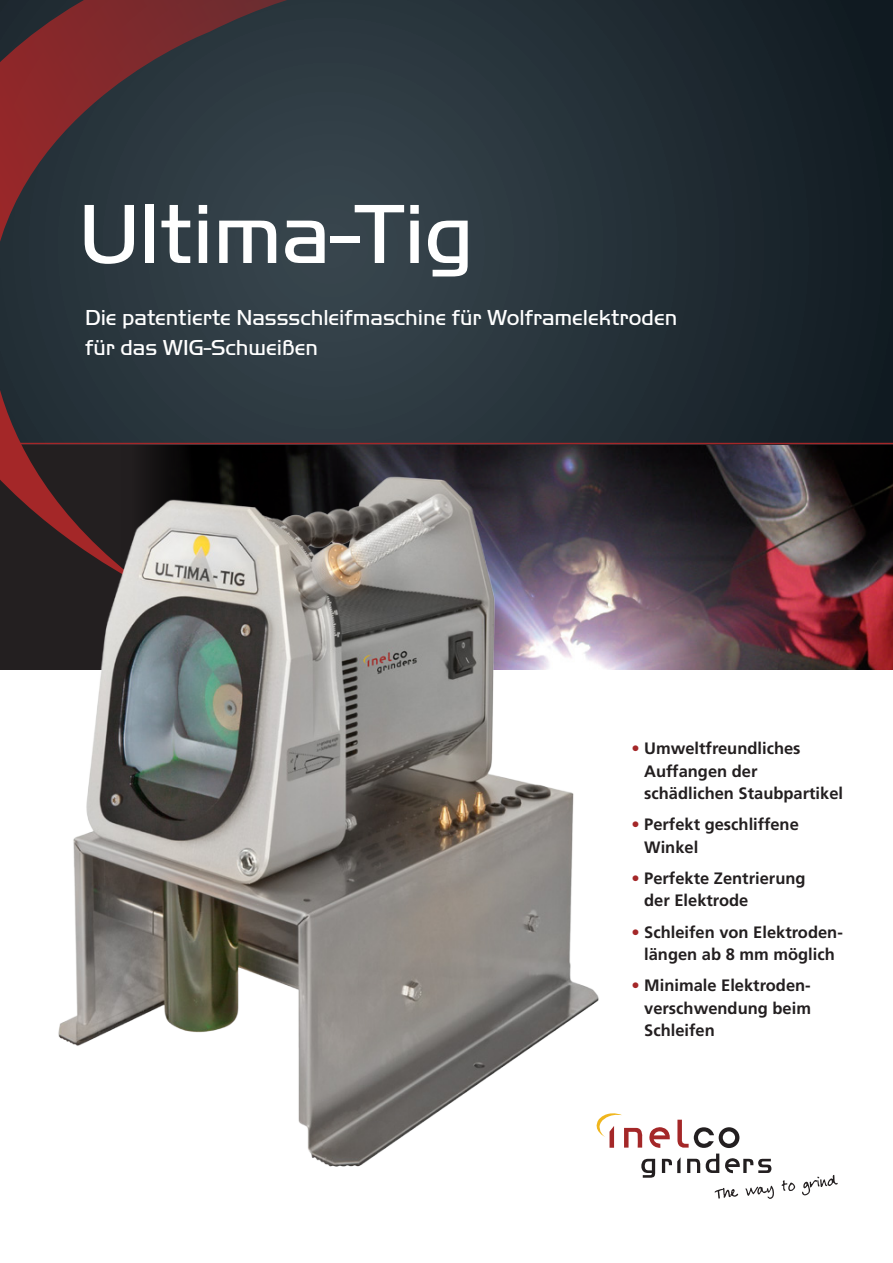
<style>
.page{position:relative;width:893px;height:1263px;background:#fff}
.page>*{position:absolute;margin:0;border:0;box-sizing:border-box;transform-origin:0 0}
.t1{font:300 87px "Handel Gothic";color:#fff}
.t2{font:300 22.5px/30px "Handel Gothic";color:#fff}
.t3{font:700 16.5px/22.5px "Frutiger";color:#231f20}
.s1{color:#a42728}
</style>
<div class="page">
<img style="left:609px;top:444px;width:284px;height:226px">
<div style="left:0;top:0;width:893px;height:444px;background:#19242b"></div>
<svg style="left:609px;top:1113px;width:162px;height:65px"></svg>
<svg style="left:714px;top:1188px;width:24px;height:11px"></svg>
<svg style="left:745px;top:1185px;width:29px;height:14px"></svg>
<svg style="left:781px;top:1180px;width:14px;height:11px"></svg>
<svg style="left:802px;top:1175px;width:36px;height:20px"></svg>
<hr style="left:0;top:443px;width:893px;height:1px;background:#a42728">
<svg style="left:0;top:0;width:631px;height:587px;fill:#2d3840"></svg>
<img style="left:0;top:444px;width:609px;height:723px">
<h1 class="t1" style="left:79px;top:182px;width:396px">Ultima-Tig</h1>
<h2 class="t2" style="left:85px;top:302px;width:594px">Die patentierte Nassschleifmaschine für Wolframelektroden für das WIG-Schweißen</h2>
<p class="t3" style="left:644px;top:737px;width:200px;text-indent:-13px"><span class="s1">•</span> Umweltfreundliches<br>Auffangen der schädlichen Staubpartikel</p>
<p class="t3" style="left:644px;top:813px;width:156px;text-indent:-13px"><span class="s1">•</span> Perfekt geschliffene<br>Winkel</p>
<p class="t3" style="left:644px;top:867px;width:163px;text-indent:-13px"><span class="s1">•</span> Perfekte Zentrierung der Elektrode</p>
<p class="t3" style="left:631px;top:920px;width:213px;text-align:center"><span class="s1">•</span> Schleifen von Elektroden&shy;längen ab 8 mm möglich</p>
<p class="t3" style="left:644px;top:974px;width:168px;text-align:justify;text-indent:-13px"><span class="s1">•</span> Minimale Elektroden&shy;verschwendung beim Schleifen</p>
</div>
